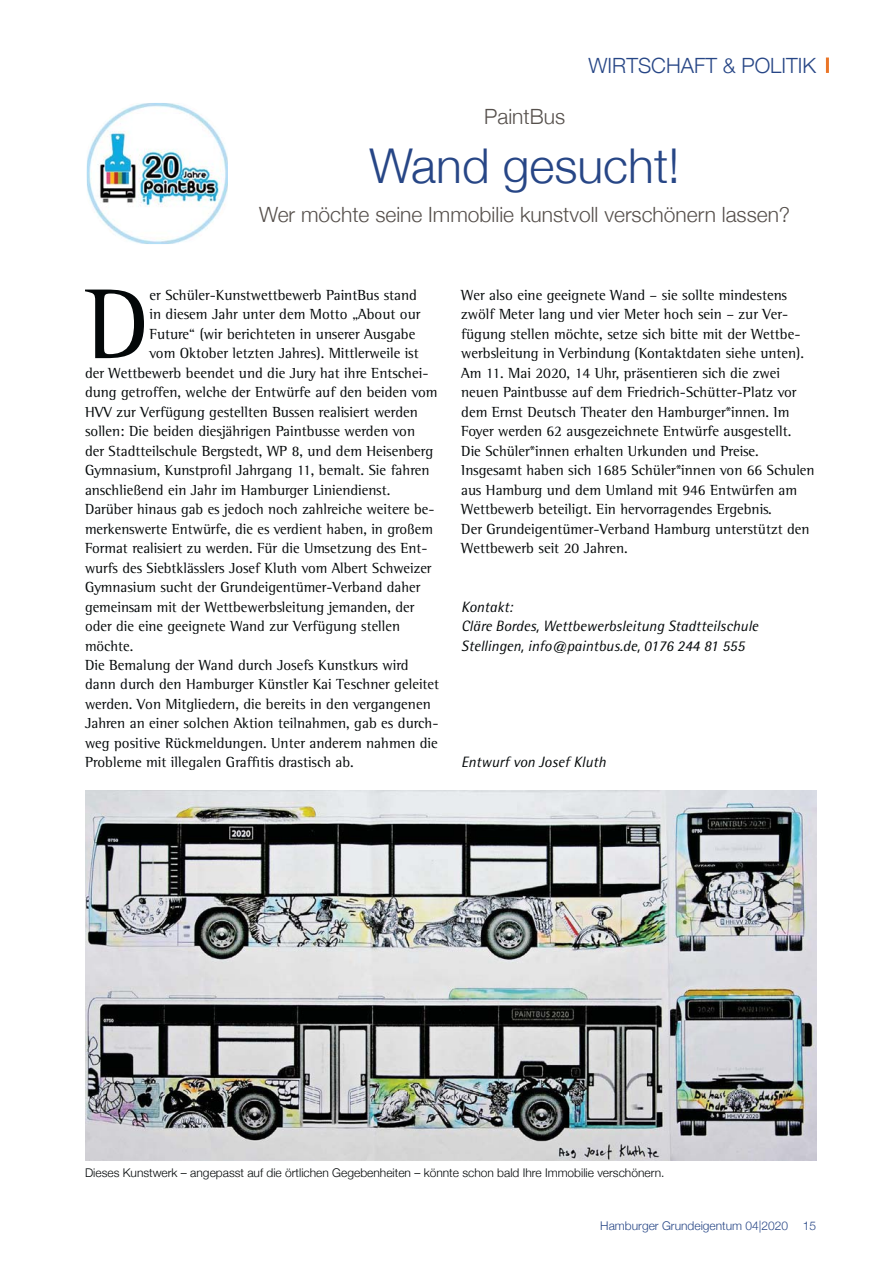
<style>
.page{position:relative;width:893px;height:1263px;background:#fff}
.page>*{position:absolute;margin:0;border:0;box-sizing:border-box;transform-origin:0 0}
.t1{font:101.85px "AT Rotis Semi Serif";color:#040809}
.t2{font:300 48px "Helvetica Neue";color:#274686}
.t3{font:300 21px "Helvetica Neue";color:#56504c}
.t4{font:300 21px "Helvetica Neue";color:#274686}
.t5{font:15px/19.5px "AT Rotis Semi Serif";color:#040809}
.t6{font:italic 15px/19.5px "Agfa Rotis Semisans";color:#040809}
.t7{font:300 12px "Helvetica Neue";color:#040809}
.t8{font:300 12px "Helvetica Neue";color:#274686}
</style>
<div class="page">
<hr style="left:826px;top:58px;width:3px;height:15px;background:#ea7527">
<img style="left:85px;top:791px;width:731px;height:370px">
<img style="left:87px;top:103px;width:141px;height:141px">
<h3 class="t4" style="left:588px;top:52px;width:229px">WIRTSCHAFT &amp; POLITIK</h3>
<h3 class="t3" style="left:484px;top:104px;width:82px">PaintBus</h3>
<h2 class="t2" style="left:370px;top:136px;width:312px">Wand gesucht!</h2>
<h3 class="t3" style="left:259px;top:201px;width:533px">Wer möchte seine Immobilie kunstvoll verschönern lassen?</h3>
<h1 class="t1" style="left:85px;top:282px;width:66px">D</h1>
<p class="t5" style="left:149px;top:286px;width:269px">er Schüler-Kunstwettbewerb PaintBus stand</p>
<p class="t5" style="left:149px;top:305px;width:272px">in diesem Jahr unter dem Motto „About our</p>
<p class="t5" style="left:149px;top:325px;width:267px">Future“ (wir berichteten in unserer Ausgabe</p>
<p class="t5" style="left:149px;top:344px;width:271px">vom Oktober letzten Jahres). Mittlerweile ist</p>
<p class="t5" style="left:85px;top:364px;width:345px">der Wettbewerb beendet und die Jury hat ihre Entschei-</p>
<p class="t5" style="left:85px;top:383px;width:354px">dung getroffen, welche der Entwürfe auf den beiden vom</p>
<p class="t5" style="left:85px;top:403px;width:334px">HVV zur Verfügung gestellten Bussen realisiert werden</p>
<p class="t5" style="left:85px;top:422px;width:332px">sollen: Die beiden diesjährigen Paintbusse werden von</p>
<p class="t5" style="left:85px;top:442px;width:350px">der Stadtteilschule Bergstedt, WP 8, und dem Heisenberg</p>
<p class="t5" style="left:85px;top:461px;width:346px">Gymnasium, Kunstprofil Jahrgang 11, bemalt. Sie fahren</p>
<p class="t5" style="left:85px;top:481px;width:307px">anschließend ein Jahr im Hamburger Liniendienst.</p>
<p class="t5" style="left:85px;top:500px;width:351px">Darüber hinaus gab es jedoch noch zahlreiche weitere be-</p>
<p class="t5" style="left:85px;top:520px;width:349px">merkenswerte Entwürfe, die es verdient haben, in großem</p>
<p class="t5" style="left:85px;top:539px;width:344px">Format realisiert zu werden. Für die Umsetzung des Ent-</p>
<p class="t5" style="left:85px;top:559px;width:348px">wurfs des Siebtklässlers Josef Kluth vom Albert Schweizer</p>
<p class="t5" style="left:85px;top:578px;width:337px">Gymnasium sucht der Grundeigentümer-Verband daher</p>
<p class="t5" style="left:85px;top:598px;width:331px">gemeinsam mit der Wettbewerbsleitung jemanden, der</p>
<p class="t5" style="left:85px;top:617px;width:316px">oder die eine geeignete Wand zur Verfügung stellen</p>
<p class="t5" style="left:85px;top:637px;width:50px">möchte.</p>
<p class="t5" style="left:85px;top:656px;width:325px">Die Bemalung der Wand durch Josefs Kunstkurs wird</p>
<p class="t5" style="left:85px;top:676px;width:356px">dann durch den Hamburger Künstler Kai Teschner geleitet</p>
<p class="t5" style="left:85px;top:695px;width:347px">werden. Von Mitgliedern, die bereits in den vergangenen</p>
<p class="t5" style="left:85px;top:715px;width:355px">Jahren an einer solchen Aktion teilnahmen, gab es durch-</p>
<p class="t5" style="left:85px;top:734px;width:354px">weg positive Rückmeldungen. Unter anderem nahmen die</p>
<p class="t5" style="left:85px;top:753px;width:270px">Probleme mit illegalen Graffitis drastisch ab.</p>
<p class="t5" style="left:461px;top:286px;width:355px">Wer also eine geeignete Wand – sie sollte mindestens zwölf Meter lang und vier Meter hoch sein – zur Ver&shy;fügung stellen möchte, setze sich bitte mit der Wettbe&shy;werbsleitung in Verbindung (Kontaktdaten siehe unten).<br>Am 11. Mai 2020, 14 Uhr, präsentieren sich die zwei neuen Paintbusse auf dem Friedrich-Schütter-Platz vor dem Ernst Deutsch Theater den Hamburger*innen. Im Foyer werden 62 ausgezeichnete Entwürfe ausgestellt.<br>Die Schüler*innen erhalten Urkunden und Preise.<br>Insgesamt haben sich 1685 Schüler*innen von 66 Schulen aus Hamburg und dem Umland mit 946 Entwürfen am Wettbewerb beteiligt. Ein hervorragendes Ergebnis.<br>Der Grundeigentümer-Verband Hamburg unterstützt den Wettbewerb seit 20 Jahren.</p>
<p class="t6" style="left:461px;top:598px;width:299px">Kontakt:<br>Cläre Bordes, Wettbewerbsleitung Stadtteilschule<br>Stellingen, info@paintbus.de, 0176 244 81 555</p>
<p class="t6" style="left:461px;top:754px;width:146px">Entwurf von Josef Kluth</p>
<p class="t7" style="left:85px;top:1166px;width:581px">Dieses Kunstwerk – angepasst auf die örtlichen Gegebenheiten – könnte schon bald Ihre Immobilie verschönern.</p>
<p class="t8" style="left:600px;top:1218px;width:217px">Hamburger Grundeigentum 04|2020 15</p>
</div>
